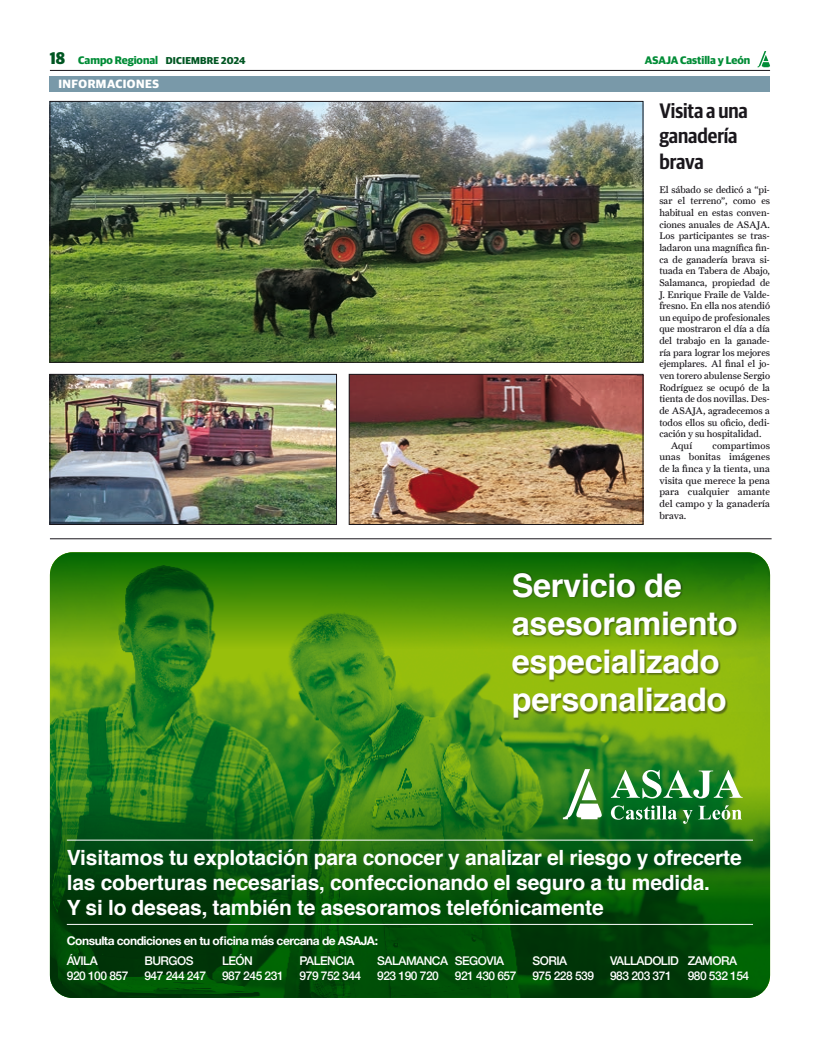
<style>
.page{position:relative;width:820px;height:1049px;background:#fff}
.page>*{position:absolute;margin:0;border:0;box-sizing:border-box;transform-origin:0 0}
.t1{font:700 32.5px/38.2px "Helvetica";letter-spacing:-.01em;color:#fff}
.t2{font:700 21px/25.2px "Helvetica";letter-spacing:-.01em;color:#fff}
.t3{font:600 21px/25.2px "Guardian Sans Cond";letter-spacing:-.005em;color:#1a171c}
.t4{font:500 12px/14.4px "Helvetica Neue";letter-spacing:-.04em;color:#fff}
.t5{font:700 12px "Helvetica Neue";letter-spacing:-.04em;color:#fff}
.t6{font:700 12px "Guardian Sans";letter-spacing:.04em;color:#fff}
.t7{font:700 11px "Guardian Sans";color:#008c36}
.t8{font:700 10px "Guardian Sans";letter-spacing:.02em;color:#005622}
.t9{font:9.7px/11.6px "Farnham Text";color:#1a171c;text-align:justify}
.s1{font-family:"Guardian Sans Cond";font-weight:800;font-size:17px;color:#005622}
</style>
<div class="page">
<div style="left:50px;top:76px;width:719px;height:15px;background:#7999a9"></div>
<hr style="left:50px;top:70px;width:719px;height:1px;background:#1a171c">
<svg style="left:757px;top:51px;width:12px;height:16px"></svg>
<img style="left:50px;top:680px;width:719px;height:31px">
<svg style="left:50px;top:711px;width:719px;height:287px;background:#1b6512"></svg>
<svg style="left:50px;top:552px;width:719px;height:128px;background:#478e0d"></svg>
<div style="left:512px;top:572px;width:226px;height:148px;background:#1a171c;opacity:.48"></div>
<svg style="left:610px;top:805px;width:66px;height:15px"></svg>
<svg style="left:682px;top:810px;width:10px;height:14px"></svg>
<svg style="left:698px;top:805px;width:43px;height:15px"></svg>
<svg style="left:610px;top:770px;width:132px;height:28px"></svg>
<svg style="left:562px;top:769px;width:39px;height:50px"></svg>
<hr style="left:67px;top:924px;width:685px;height:1px;background:#fff">
<hr style="left:67px;top:839px;width:685px;height:1px;background:#fff">
<img style="left:52px;top:103px;width:589px;height:257px">
<div style="left:50px;top:101px;width:593px;height:261px;border:1px solid #1a171c"></div>
<img style="left:351px;top:376px;width:290px;height:147px">
<div style="left:349px;top:374px;width:294px;height:151px;border:1px solid #1a171c"></div>
<img style="left:52px;top:376px;width:282px;height:147px">
<div style="left:50px;top:374px;width:286px;height:151px;border:1px solid #1a171c"></div>
<hr style="left:50px;top:538px;width:721px;height:1px;background:#1a171c">
<p class="t7" style="left:50px;top:52px;width:110px"><span class="s1">18</span> Campo Regional</p>
<p class="t7" style="left:644px;top:52px;width:107px">ASAJA Castilla y León</p>
<p class="t8" style="left:166px;top:53px;width:81px">DICIEMBRE 2024</p>
<p class="t6" style="left:58px;top:75px;width:102px">INFORMACIONES</p>
<h2 class="t3" style="left:659px;top:97px;width:90px">Visita a una ganadería brava</h2>
<p class="t9" style="left:659px;top:183px;width:112px">El sábado se dedicó a “pi-</p>
<p class="t9" style="left:659px;top:195px;width:112px">sar el terreno”, como es</p>
<p class="t9" style="left:659px;top:207px;width:112px">habitual en estas conven-</p>
<p class="t9" style="left:659px;top:218px;width:112px">ciones anuales de ASAJA.</p>
<p class="t9" style="left:659px;top:230px;width:112px">Los participantes se tras-</p>
<p class="t9" style="left:659px;top:242px;width:112px">ladaron una magnífica fin-</p>
<p class="t9" style="left:659px;top:253px;width:112px">ca de ganadería brava si-</p>
<p class="t9" style="left:659px;top:265px;width:112px">tuada en Tabera de Abajo,</p>
<p class="t9" style="left:659px;top:277px;width:112px">Salamanca, propiedad de</p>
<p class="t9" style="left:659px;top:288px;width:112px">J. Enrique Fraile de Valde-</p>
<p class="t9" style="left:659px;top:300px;width:112px">fresno. En ella nos atendió</p>
<p class="t9" style="left:659px;top:311px;width:112px">un equipo de profesionales</p>
<p class="t9" style="left:659px;top:323px;width:112px">que mostraron el día a día</p>
<p class="t9" style="left:659px;top:335px;width:112px">del trabajo en la ganade-</p>
<p class="t9" style="left:659px;top:346px;width:112px">ría para lograr los mejores</p>
<p class="t9" style="left:659px;top:358px;width:112px">ejemplares. Al final el jo-</p>
<p class="t9" style="left:659px;top:370px;width:112px">ven torero abulense Sergio</p>
<p class="t9" style="left:659px;top:381px;width:112px">Rodríguez se ocupó de la</p>
<p class="t9" style="left:659px;top:393px;width:112px">tienta de dos novillas. Des-</p>
<p class="t9" style="left:659px;top:405px;width:112px">de ASAJA, agradecemos a</p>
<p class="t9" style="left:659px;top:416px;width:112px">todos ellos su oficio, dedi-</p>
<p class="t9" style="left:659px;top:428px;width:104px">cación y su hospitalidad.</p>
<p class="t9" style="left:670px;top:440px;width:23px">Aquí</p>
<p class="t9" style="left:659px;top:440px;width:112px;text-indent:53px">compartimos unas bonitas imágenes de la finca y la tienta, una visita que merece la pena para cualquier amante del campo y la ganadería brava.</p>
<h1 class="t1" style="left:511px;top:566px;width:227px">Servicio de asesoramiento especializado personalizado</h1>
<h2 class="t2" style="left:67px;top:845px;width:676px">Visitamos tu explotación para conocer y analizar el riesgo y ofrecerte las coberturas necesarias, confeccionando el seguro a tu medida.<br>Y si lo deseas, también te asesoramos telefónicamente</h2>
<p class="t5" style="left:67px;top:931px;width:312px">Consulta condiciones en tu oficina más cercana de ASAJA:</p>
<p class="t4" style="left:67px;top:953px;width:63px">ÁVILA<br>920 100 857</p>
<p class="t4" style="left:144px;top:953px;width:63px">BURGOS<br>947 244 247</p>
<p class="t4" style="left:222px;top:953px;width:63px">LEÓN<br>987 245 231</p>
<p class="t4" style="left:299px;top:953px;width:63px">PALENCIA<br>979 752 344</p>
<p class="t4" style="left:377px;top:953px;width:72px">SALAMANCA<br>923 190 720</p>
<p class="t4" style="left:454px;top:953px;width:63px">SEGOVIA<br>921 430 657</p>
<p class="t4" style="left:532px;top:953px;width:63px">SORIA<br>975 228 539</p>
<p class="t4" style="left:609px;top:953px;width:70px">VALLADOLID<br>983 203 371</p>
<p class="t4" style="left:687px;top:953px;width:63px">ZAMORA<br>980 532 154</p>
</div>
